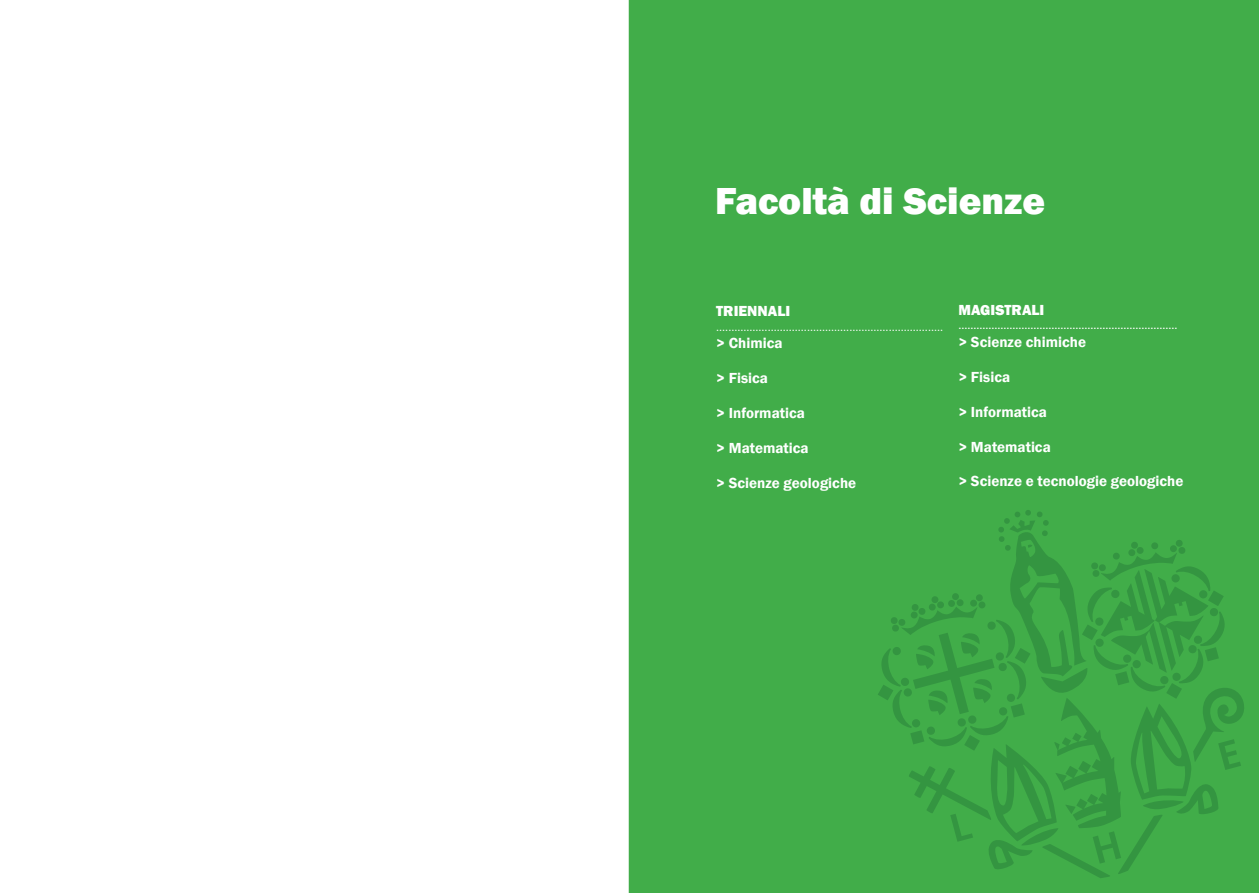
<style>
.page{position:relative;width:1259px;height:893px;background:#fff}
.page>*{position:absolute;margin:0;border:0;box-sizing:border-box;transform-origin:0 0}
.t1{font:800 38.7px "Franklin Gothic";color:#fff}
.t2{font:600 15px "Franklin Gothic";color:#fff}
.t3{font:800 15px "Franklin Gothic";color:#fff}
.t4{font:12px "Calibri";color:#fff}
.t5{font:12px "Franklin Gothic";color:#fff}
</style>
<div class="page">
<div style="left:629px;top:0;width:630px;height:893px;background:#41ad49"></div>
<div style="left:714px;top:186px;width:470px;height:64px;background:#41ad49"></div>
<div style="left:714px;top:185px;width:471px;height:66px;border:2px solid #41ad49"></div>
<svg style="left:877px;top:685px;width:16px;height:15px"></svg>
<svg style="left:879px;top:510px;width:370px;height:368px;background:#3da747"></svg>
<h1 class="t1" style="left:715px;top:176px;width:331px">Facoltà di Scienze</h1>
<p class="t3" style="left:716px;top:301px;width:76px">TRIENNALI</p>
<p class="t4" style="left:716px;top:318px;width:228px">...........................................................................</p>
<p class="t2" style="left:716px;top:334px;width:68px">&gt; Chimica</p>
<p class="t2" style="left:716px;top:369px;width:53px">&gt; Fisica</p>
<p class="t2" style="left:716px;top:404px;width:90px">&gt; Informatica</p>
<p class="t2" style="left:716px;top:438px;width:94px">&gt; Matematica</p>
<p class="t2" style="left:716px;top:473px;width:141px">&gt; Scienze geologiche</p>
<p class="t3" style="left:958px;top:300px;width:88px">MAGISTRALI</p>
<p class="t5" style="left:958px;top:318px;width:220px">.........................................................................</p>
<p class="t2" style="left:958px;top:333px;width:129px">&gt; Scienze chimiche</p>
<p class="t2" style="left:958px;top:367px;width:53px">&gt; Fisica</p>
<p class="t2" style="left:958px;top:402px;width:90px">&gt; Informatica</p>
<p class="t2" style="left:958px;top:437px;width:94px">&gt; Matematica</p>
<p class="t2" style="left:958px;top:472px;width:226px">&gt; Scienze e tecnologie geologiche</p>
</div>
